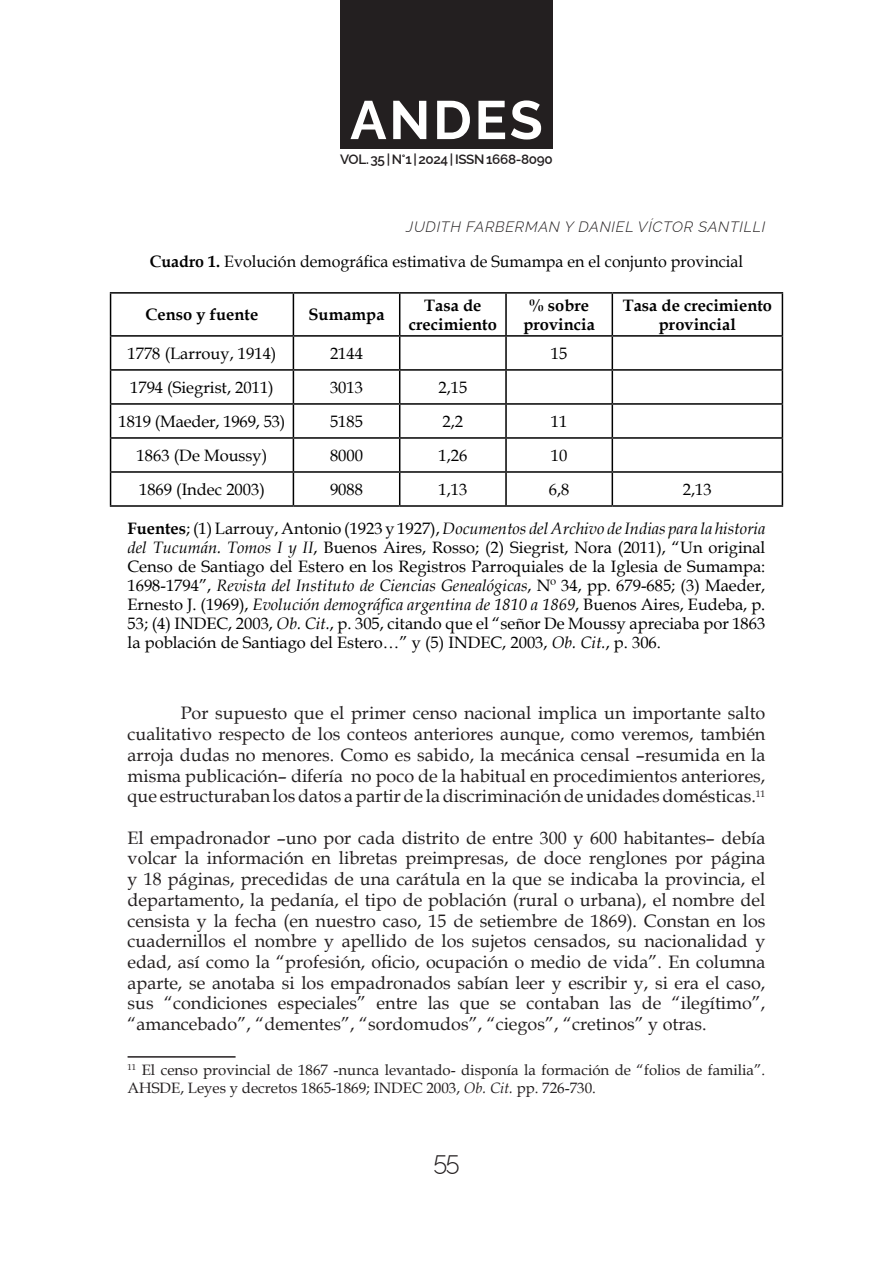
<style>
.page{position:relative;width:893px;height:1263px;background:#fff}
.page>*{position:absolute;margin:0;border:0;box-sizing:border-box;transform-origin:0 0}
.t1{font:100 54px "Raleway";letter-spacing:.05em;color:#fff}
.t2{font:100 25.5px "Raleway";color:#231f20}
.CUERPO{font:18px/20.7px "Book Antiqua";color:#231f20;text-align:justify}
.FUENTE_IMG_2{font:16.5px/19px "Book Antiqua";color:#000;text-align:justify}
.t3{font:700 16.5px/19px "Book Antiqua";color:#000;text-align:center}
.TITULO_IMG_1{font:16.5px "Book Antiqua";color:#000}
.CITA_PIE{font:15px/18px "Book Antiqua";color:#231f20}
.t4{font:italic 100 15px "Raleway";letter-spacing:.05em;color:#231f20}
.t5{font:600 13.5px "Raleway";letter-spacing:-.025em;color:#231f20}
.s1{font-weight:700}
.s2{font-style:italic}
</style>
<div class="page">
<div style="left:340px;top:0;width:213px;height:149px;background:#231f20"></div>
<hr style="left:400px;top:292px;width:106px;height:2px;background:#000">
<hr style="left:506px;top:292px;width:106px;height:2px;background:#000">
<hr style="left:505px;top:294px;width:2px;height:41px;background:#000">
<hr style="left:612px;top:292px;width:171px;height:2px;background:#000">
<hr style="left:612px;top:294px;width:1px;height:41px;background:#000">
<hr style="left:782px;top:294px;width:1px;height:41px;background:#000">
<hr style="left:110px;top:337px;width:1px;height:32px;background:#000">
<hr style="left:293px;top:337px;width:1px;height:32px;background:#000">
<hr style="left:400px;top:335px;width:106px;height:2px;background:#000">
<hr style="left:399px;top:337px;width:1px;height:32px;background:#000">
<hr style="left:506px;top:335px;width:106px;height:2px;background:#000">
<hr style="left:505px;top:337px;width:2px;height:32px;background:#000">
<hr style="left:612px;top:335px;width:171px;height:2px;background:#000">
<hr style="left:612px;top:337px;width:1px;height:32px;background:#000">
<hr style="left:782px;top:337px;width:1px;height:32px;background:#000">
<hr style="left:110px;top:369px;width:183px;height:2px;background:#000">
<hr style="left:110px;top:371px;width:1px;height:32px;background:#000">
<hr style="left:293px;top:369px;width:107px;height:2px;background:#000">
<hr style="left:293px;top:371px;width:1px;height:32px;background:#000">
<hr style="left:400px;top:369px;width:106px;height:2px;background:#000">
<hr style="left:399px;top:371px;width:1px;height:32px;background:#000">
<hr style="left:506px;top:369px;width:106px;height:2px;background:#000">
<hr style="left:505px;top:371px;width:2px;height:32px;background:#000">
<hr style="left:612px;top:369px;width:171px;height:2px;background:#000">
<hr style="left:612px;top:371px;width:1px;height:32px;background:#000">
<hr style="left:782px;top:371px;width:1px;height:32px;background:#000">
<hr style="left:110px;top:403px;width:183px;height:2px;background:#000">
<hr style="left:110px;top:405px;width:1px;height:32px;background:#000">
<hr style="left:293px;top:403px;width:107px;height:2px;background:#000">
<hr style="left:293px;top:405px;width:1px;height:32px;background:#000">
<hr style="left:400px;top:403px;width:106px;height:2px;background:#000">
<hr style="left:399px;top:405px;width:1px;height:32px;background:#000">
<hr style="left:506px;top:403px;width:106px;height:2px;background:#000">
<hr style="left:505px;top:405px;width:2px;height:32px;background:#000">
<hr style="left:612px;top:403px;width:171px;height:2px;background:#000">
<hr style="left:612px;top:405px;width:1px;height:32px;background:#000">
<hr style="left:782px;top:405px;width:1px;height:32px;background:#000">
<hr style="left:110px;top:437px;width:183px;height:2px;background:#000">
<hr style="left:110px;top:439px;width:1px;height:32px;background:#000">
<hr style="left:293px;top:437px;width:107px;height:2px;background:#000">
<hr style="left:293px;top:439px;width:1px;height:32px;background:#000">
<hr style="left:400px;top:437px;width:106px;height:2px;background:#000">
<hr style="left:399px;top:439px;width:1px;height:32px;background:#000">
<hr style="left:506px;top:437px;width:106px;height:2px;background:#000">
<hr style="left:505px;top:439px;width:2px;height:32px;background:#000">
<hr style="left:612px;top:437px;width:171px;height:2px;background:#000">
<hr style="left:612px;top:439px;width:1px;height:32px;background:#000">
<hr style="left:782px;top:439px;width:1px;height:32px;background:#000">
<hr style="left:110px;top:471px;width:183px;height:2px;background:#000">
<hr style="left:110px;top:473px;width:1px;height:32px;background:#000">
<hr style="left:293px;top:471px;width:107px;height:2px;background:#000">
<hr style="left:293px;top:473px;width:1px;height:32px;background:#000">
<hr style="left:400px;top:471px;width:106px;height:2px;background:#000">
<hr style="left:399px;top:473px;width:1px;height:32px;background:#000">
<hr style="left:506px;top:471px;width:106px;height:2px;background:#000">
<hr style="left:505px;top:473px;width:2px;height:32px;background:#000">
<hr style="left:612px;top:471px;width:171px;height:2px;background:#000">
<hr style="left:612px;top:473px;width:1px;height:32px;background:#000">
<hr style="left:782px;top:473px;width:1px;height:32px;background:#000">
<hr style="left:110px;top:505px;width:183px;height:2px;background:#000">
<hr style="left:293px;top:505px;width:107px;height:2px;background:#000">
<hr style="left:400px;top:505px;width:106px;height:2px;background:#000">
<hr style="left:506px;top:505px;width:106px;height:2px;background:#000">
<hr style="left:612px;top:505px;width:171px;height:2px;background:#000">
<hr style="left:110px;top:294px;width:1px;height:41px;background:#000">
<hr style="left:110px;top:292px;width:183px;height:2px;background:#000">
<hr style="left:293px;top:292px;width:107px;height:2px;background:#000">
<hr style="left:293px;top:294px;width:1px;height:41px;background:#000">
<hr style="left:399px;top:294px;width:1px;height:41px;background:#000">
<hr style="left:110px;top:335px;width:183px;height:2px;background:#000">
<hr style="left:293px;top:335px;width:107px;height:2px;background:#000">
<hr style="left:128px;top:1056px;width:108px;height:2px;background:#231f20">
<h1 class="t1" style="left:350px;top:77px;width:194px">ANDES</h1>
<p class="t5" style="left:340px;top:149px;width:214px">VOL. 35 | N°1 | 2024 | ISSN 1668-8090</p>
<p class="t4" style="left:406px;top:214px;width:361px">JUDITH FARBERMAN Y DANIEL VÍCTOR SANTILLI</p>
<p class="TITULO_IMG_1" style="left:150px;top:250px;width:595px"><span class="s1">Cuadro 1.</span> Evolución demográfica estimativa de Sumampa en el conjunto provincial</p>
<p class="t3" style="left:146px;top:305px;width:114px">Censo y fuente</p>
<p class="t3" style="left:308px;top:305px;width:78px">Sumampa</p>
<p class="t3" style="left:409px;top:296px;width:89px">Tasa de crecimiento</p>
<p class="t3" style="left:523px;top:296px;width:73px">% sobre provincia</p>
<p class="t3" style="left:623px;top:296px;width:151px">Tasa de crecimiento provincial</p>
<p class="FUENTE_IMG_2" style="left:128px;top:343px;width:150px">1778 (Larrouy, 1914)</p>
<p class="FUENTE_IMG_2" style="left:330px;top:343px;width:34px">2144</p>
<p class="FUENTE_IMG_2" style="left:551px;top:343px;width:18px">15</p>
<p class="FUENTE_IMG_2" style="left:130px;top:377px;width:145px">1794 (Siegrist, 2011)</p>
<p class="FUENTE_IMG_2" style="left:330px;top:377px;width:34px">3013</p>
<p class="FUENTE_IMG_2" style="left:438px;top:377px;width:30px">2,15</p>
<p class="FUENTE_IMG_2" style="left:119px;top:411px;width:168px">1819 (Maeder, 1969, 53)</p>
<p class="FUENTE_IMG_2" style="left:330px;top:411px;width:34px">5185</p>
<p class="FUENTE_IMG_2" style="left:443px;top:411px;width:22px">2,2</p>
<p class="FUENTE_IMG_2" style="left:551px;top:411px;width:18px">11</p>
<p class="FUENTE_IMG_2" style="left:137px;top:445px;width:132px">1863 (De Moussy)</p>
<p class="FUENTE_IMG_2" style="left:330px;top:445px;width:34px">8000</p>
<p class="FUENTE_IMG_2" style="left:438px;top:445px;width:30px">1,26</p>
<p class="FUENTE_IMG_2" style="left:551px;top:445px;width:18px">10</p>
<p class="FUENTE_IMG_2" style="left:139px;top:479px;width:127px">1869 (Indec 2003)</p>
<p class="FUENTE_IMG_2" style="left:330px;top:479px;width:34px">9088</p>
<p class="FUENTE_IMG_2" style="left:438px;top:479px;width:30px">1,13</p>
<p class="FUENTE_IMG_2" style="left:549px;top:479px;width:22px">6,8</p>
<p class="FUENTE_IMG_2" style="left:683px;top:479px;width:30px">2,13</p>
<p class="FUENTE_IMG_2" style="left:128px;top:519px;width:639px"><span class="s1">Fuentes</span>; (1) Larrouy, Antonio (1923 y 1927), <span class="s2">Documentos del Archivo de Indias para la historia del Tucumán. Tomos I y II</span>, Buenos Aires, Rosso; (2) Siegrist, Nora (2011), “Un original Censo de Santiago del Estero en los Registros Parroquiales de la Iglesia de Sumampa:<br>1698-1794”, <span class="s2">Revista del Instituto de Ciencias Genealógicas</span>, Nº 34, pp. 679-685; (3) Maeder, Ernesto J. (1969), <span class="s2">Evolución demográfica argentina de 1810 a 1869</span>, Buenos Aires, Eudeba, p.<br>53; (4) INDEC, 2003, <span class="s2">Ob. Cit.</span>, p. 305, citando que el “señor De Moussy apreciaba por 1863 la población de Santiago del Estero…” y (5) INDEC, 2003, <span class="s2">Ob. Cit.</span>, p. 306.</p>
<p class="CUERPO" style="left:128px;top:703px;width:639px;text-indent:53px">Por supuesto que el primer censo nacional implica un importante salto cualitativo respecto de los conteos anteriores aunque, como veremos, también arroja dudas no menores. Como es sabido, la mecánica censal –resumida en la misma publicación– difería no poco de la habitual en procedimientos anteriores, que estructuraban los datos a partir de la discriminación de unidades domésticas.<sup>11</sup></p>
<p class="CUERPO" style="left:128px;top:827px;width:639px">El empadronador –uno por cada distrito de entre 300 y 600 habitantes– debía volcar la información en libretas preimpresas, de doce renglones por página y 18 páginas, precedidas de una carátula en la que se indicaba la provincia, el departamento, la pedanía, el tipo de población (rural o urbana), el nombre del censista y la fecha (en nuestro caso, 15 de setiembre de 1869). Constan en los cuadernillos el nombre y apellido de los sujetos censados, su nacionalidad y edad, así como la “profesión, oficio, ocupación o medio de vida”. En columna aparte, se anotaba si los empadronados sabían leer y escribir y, si era el caso, sus “condiciones especiales” entre las que se contaban las de “ilegítimo”, “amancebado”, “dementes”, “sordomudos”, “ciegos”, “cretinos” y otras.</p>
<p class="CITA_PIE" style="left:128px;top:1060px;width:639px"><sup>11</sup> El censo provincial de 1867 -nunca levantado- disponía la formación de “folios de familia”.<br>AHSDE, Leyes y decretos 1865-1869; INDEC 2003, <span class="s2">Ob. Cit.</span> pp. 726-730.</p>
<h2 class="t2" style="left:433px;top:1141px;width:28px">55</h2>
</div>
